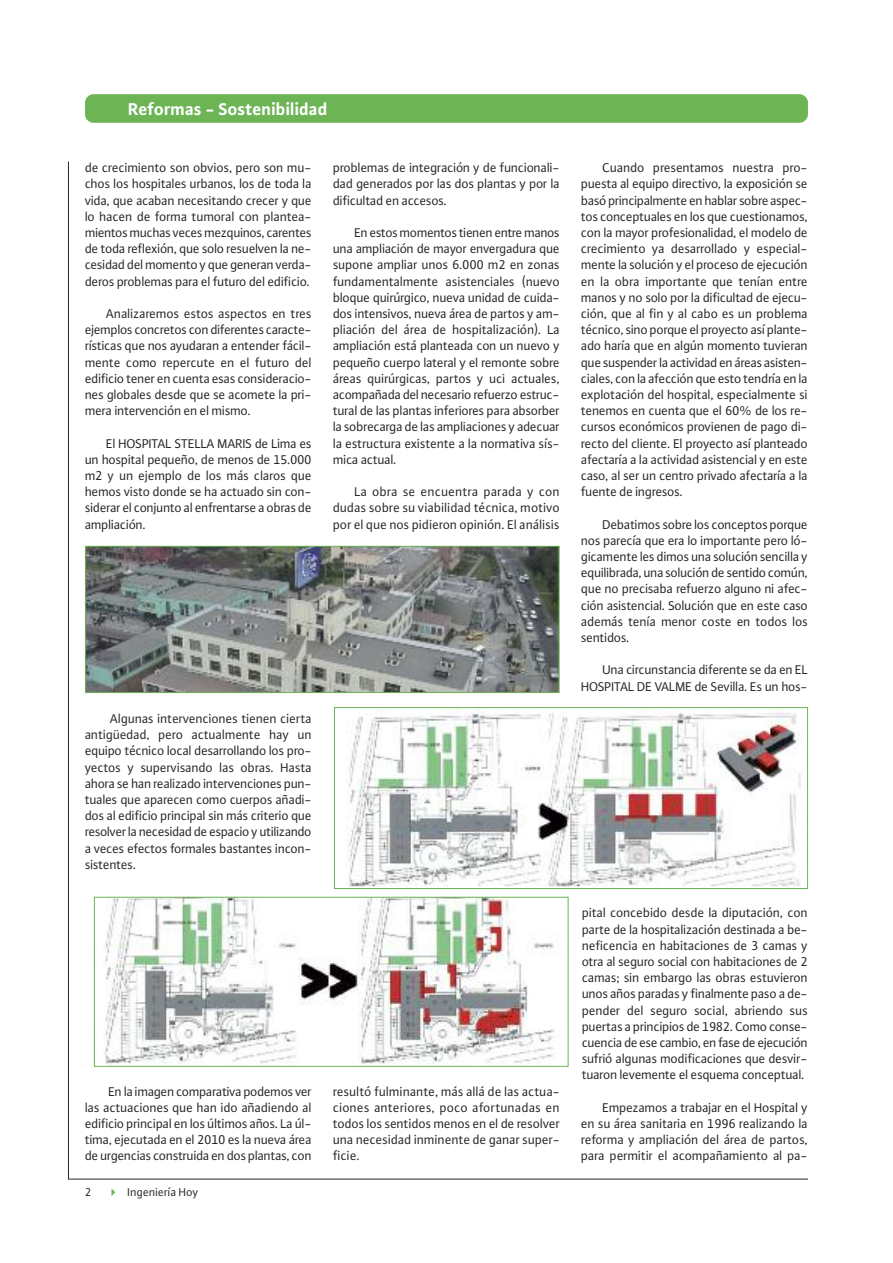
<style>
.page{position:relative;width:893px;height:1263px;background:#fff}
.page>*{position:absolute;margin:0;border:0;box-sizing:border-box;transform-origin:0 0}
.t1{font:700 18px "WILO Plus TF";color:#fff}
.t2{font:13.5px/16.2px "WILO Plus FM";letter-spacing:-.02em;color:#272627;text-align:justify}
.t3{font:12px "WILO Plus TF";color:#272627}
.s1{color:#6db455}
</style>
<div class="page">
<div style="left:85px;top:94px;width:723px;height:29px;background:#6db455;border-radius:9px"></div>
<hr style="left:68px;top:1179px;width:740px;height:1px;background:#272627">
<hr style="left:68px;top:162px;width:1px;height:1017px;background:#272627">
<img style="left:87px;top:548px;width:470px;height:143px">
<div style="left:85px;top:546px;width:474px;height:147px;border:1px solid #6db455"></div>
<img style="left:104px;top:899px;width:451px;height:166px">
<div style="left:94px;top:897px;width:474px;height:170px;border:1px solid #6db455"></div>
<img style="left:346px;top:709px;width:455px;height:178px">
<div style="left:334px;top:707px;width:474px;height:182px;border:1px solid #6db455"></div>
<h1 class="t1" style="left:128px;top:98px;width:201px">Reformas - Sostenibilidad</h1>
<p class="t2" style="left:85px;top:159px;width:228px">de crecimiento son obvios, pero son mu&shy;chos los hospitales urbanos, los de toda la vida, que acaban necesitando crecer y que lo hacen de forma tumoral con plantea&shy;mientos muchas veces mezquinos, carentes de toda reflexión, que solo resuelven la ne&shy;cesidad del momento y que generan verda&shy;deros problemas para el futuro del edificio.</p>
<p class="t2" style="left:85px;top:305px;width:228px;text-indent:21px">Analizaremos estos aspectos en tres ejemplos concretos con diferentes caracte&shy;rísticas que nos ayudaran a entender fácil&shy;mente como repercute en el futuro del edificio tener en cuenta esas consideracio&shy;nes globales desde que se acomete la pri&shy;mera intervención en el mismo.</p>
<p class="t2" style="left:85px;top:435px;width:228px;text-indent:21px">El HOSPITAL STELLA MARIS de Lima es un hospital pequeño, de menos de 15.000 m2 y un ejemplo de los más claros que hemos visto donde se ha actuado sin con&shy;siderar el conjunto al enfrentarse a obras de ampliación.</p>
<p class="t2" style="left:333px;top:159px;width:228px">problemas de integración y de funcionali&shy;dad generados por las dos plantas y por la dificultad en accesos.</p>
<p class="t2" style="left:333px;top:224px;width:228px;text-indent:21px">En estos momentos tienen entre manos una ampliación de mayor envergadura que supone ampliar unos 6.000 m2 en zonas fundamentalmente asistenciales (nuevo bloque quirúrgico, nueva unidad de cuida&shy;dos intensivos, nueva área de partos y am&shy;pliación del área de hospitalización). La ampliación está planteada con un nuevo y pequeño cuerpo lateral y el remonte sobre áreas quirúrgicas, partos y uci actuales, acompañada del necesario refuerzo estruc&shy;tural de las plantas inferiores para absorber la sobrecarga de las ampliaciones y adecuar la estructura existente a la normativa sís&shy;mica actual.</p>
<p class="t2" style="left:333px;top:483px;width:228px;text-indent:21px">La obra se encuentra parada y con dudas sobre su viabilidad técnica, motivo por el que nos pidieron opinión. El análisis</p>
<p class="t2" style="left:85px;top:710px;width:228px;text-indent:25px">Algunas intervenciones tienen cierta antigüedad, pero actualmente hay un equipo técnico local desarrollando los pro&shy;yectos y supervisando las obras. Hasta ahora se han realizado intervenciones pun&shy;tuales que aparecen como cuerpos añadi&shy;dos al edificio principal sin más criterio que resolver la necesidad de espacio y utilizando a veces efectos formales bastantes incon&shy;sistentes.</p>
<p class="t2" style="left:85px;top:1083px;width:228px;text-indent:23px">En la imagen comparativa podemos ver las actuaciones que han ido añadiendo al edificio principal en los últimos años. La úl&shy;tima, ejecutada en el 2010 es la nueva área de urgencias construida en dos plantas, con</p>
<p class="t3" style="left:85px;top:1185px;width:8px">2</p>
<p class="t3" style="left:107px;top:1185px;width:93px"><span class="s1">✔</span> Ingeniería Hoy</p>
<p class="t2" style="left:333px;top:1083px;width:228px">resultó fulminante, más allá de las actua&shy;ciones anteriores, poco afortunadas en todos los sentidos menos en el de resolver una necesidad inminente de ganar super&shy;ficie.</p>
<p class="t2" style="left:581px;top:159px;width:228px;text-indent:21px">Cuando presentamos nuestra pro&shy;puesta al equipo directivo, la exposición se basó principalmente en hablar sobre aspec&shy;tos conceptuales en los que cuestionamos, con la mayor profesionalidad, el modelo de crecimiento ya desarrollado y especial&shy;mente la solución y el proceso de ejecución en la obra importante que tenían entre manos y no solo por la dificultad de ejecu&shy;ción, que al fin y al cabo es un problema técnico, sino porque el proyecto así plante&shy;ado haría que en algún momento tuvieran que suspender la actividad en áreas asisten&shy;ciales, con la afección que esto tendría en la explotación del hospital, especialmente si tenemos en cuenta que el 60% de los re&shy;cursos económicos provienen de pago di&shy;recto del cliente. El proyecto así planteado afectaría a la actividad asistencial y en este caso, al ser un centro privado afectaría a la fuente de ingresos.</p>
<p class="t2" style="left:581px;top:516px;width:228px;text-indent:21px">Debatimos sobre los conceptos porque nos parecía que era lo importante pero ló&shy;gicamente les dimos una solución sencilla y equilibrada, una solución de sentido común, que no precisaba refuerzo alguno ni afec&shy;ción asistencial. Solución que en este caso además tenía menor coste en todos los sentidos.</p>
<p class="t2" style="left:581px;top:661px;width:228px;text-align:right">Una circunstancia diferente se da en EL<br>HOSPITAL DE VALME de Sevilla. Es un hos-</p>
<p class="t2" style="left:582px;top:904px;width:227px">pital concebido desde la diputación, con parte de la hospitalización destinada a be&shy;neficencia en habitaciones de 3 camas y otra al seguro social con habitaciones de 2 camas; sin embargo las obras estuvieron unos años paradas y finalmente paso a de&shy;pender del seguro social, abriendo sus puertas a principios de 1982. Como conse&shy;cuencia de ese cambio, en fase de ejecución sufrió algunas modificaciones que desvir&shy;tuaron levemente el esquema conceptual.</p>
<p class="t2" style="left:581px;top:1099px;width:228px;text-indent:21px">Empezamos a trabajar en el Hospital y en su área sanitaria en 1996 realizando la reforma y ampliación del área de partos, para permitir el acompañamiento al pa-</p>
</div>
